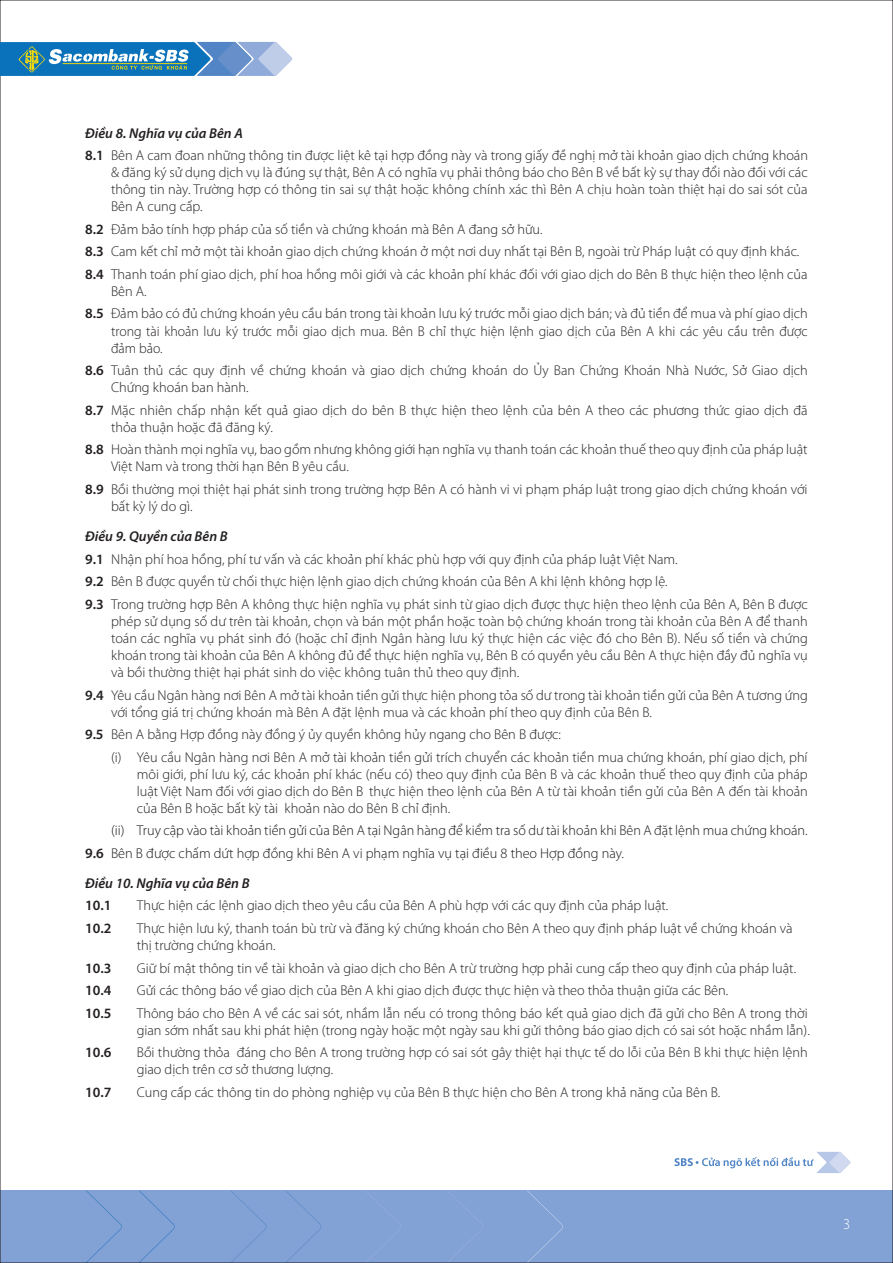
<style>
.page{position:relative;width:893px;height:1263px;background:#fff}
.page>*{position:absolute;margin:0;border:0;box-sizing:border-box;transform-origin:0 0}
.t1{font:300 15px "Myriad Pro";color:#fff}
.t2{font:300 14.25px/17.1px "Myriad Pro";color:#231f20}
.t3{font:300 14.25px/22.5px "Myriad Pro";color:#181818}
.t4{font:600 14.25px "Myriad Pro";color:#231f20}
.t5{font:italic 600 14.25px "Myriad Pro";color:#231f20}
.s1{font-weight:600;font-style:italic}
.s2{font-weight:600}
.s3{font-weight:600;color:#231f20}
</style>
<div class="page">
<div style="left:0;top:1191px;width:893px;height:72px;background:#82a1d4"></div>
<svg style="left:674px;top:1152px;width:177px;height:21px"></svg>
<svg style="left:86px;top:1191px;width:36px;height:70px"></svg>
<svg style="left:139px;top:1191px;width:36px;height:70px"></svg>
<svg style="left:231px;top:1191px;width:35px;height:70px"></svg>
<svg style="left:286px;top:1191px;width:35px;height:70px"></svg>
<svg style="left:366px;top:1191px;width:35px;height:70px"></svg>
<svg style="left:448px;top:1191px;width:35px;height:70px"></svg>
<svg style="left:527px;top:1191px;width:36px;height:70px"></svg>
<svg style="left:0;top:42px;width:292px;height:34px;background:#5295c2"></svg>
<p class="t2" style="left:85px;top:121px;width:724px;line-height:22.5px"><span class="s1">Điều 8. Nghĩa vụ của Bên A<br></span><span class="s2">8.1</span> Bên A cam đoan những thông tin được liệt kê tại hợp đồng này và trong giấy đề nghị mở tài khoản giao dịch chứng khoán</p>
<p class="t2" style="left:111px;top:164px;width:698px;text-align:justify">&amp; đăng ký sử dụng dịch vụ là đúng sự thật, Bên A có nghĩa vụ phải thông báo cho Bên B về bất kỳ sự thay đổi nào đối với các thông tin này. Trường hợp có thông tin sai sự thật hoặc không chính xác thì Bên A chịu hoàn toàn thiệt hại do sai sót của Bên A cung cấp.</p>
<p class="t2" style="left:85px;top:218px;width:724px;line-height:22.5px"><span class="s2">8.2</span> Đảm bảo tính hợp pháp của số tiền và chứng khoán mà Bên A đang sở hữu.<br><span class="s2">8.3</span> Cam kết chỉ mở một tài khoản giao dịch chứng khoán ở một nơi duy nhất tại Bên B, ngoài trừ Pháp luật có quy định khác.<br><span class="s2">8.4</span> Thanh toán phí giao dịch, phí hoa hồng môi giới và các khoản phí khác đối với giao dịch do Bên B thực hiện theo lệnh của</p>
<p class="t2" style="left:85px;top:280px;width:724px;line-height:22.5px;text-indent:26px">Bên A.<br><span class="s2">8.5</span> Đảm bảo có đủ chứng khoán yêu cầu bán trong tài khoản lưu ký trước mỗi giao dịch bán; và đủ tiền để mua và phí giao dịch</p>
<p class="t2" style="left:111px;top:322px;width:698px">trong tài khoản lưu ký trước mỗi giao dịch mua. Bên B chỉ thực hiện lệnh giao dịch của Bên A khi các yêu cầu trên được đảm bảo.</p>
<p class="t2" style="left:111px;top:362px;width:698px;text-indent:-26px"><span class="s2">8.6</span> Tuân thủ các quy định về chứng khoán và giao dịch chứng khoán do Ủy Ban Chứng Khoán Nhà Nước, Sở Giao dịch<br>Chứng khoán ban hành.</p>
<p class="t2" style="left:111px;top:401px;width:698px;text-indent:-26px"><span class="s2">8.7</span> Mặc nhiên chấp nhận kết quả giao dịch do bên B thực hiện theo lệnh của bên A theo các phương thức giao dịch đã thỏa thuận hoặc đã đăng ký.</p>
<p class="t2" style="left:111px;top:441px;width:698px;text-indent:-26px"><span class="s2">8.8</span> Hoàn thành mọi nghĩa vụ, bao gồm nhưng không giới hạn nghĩa vụ thanh toán các khoản thuế theo quy định của pháp luật<br>Việt Nam và trong thời hạn Bên B yêu cầu.</p>
<p class="t2" style="left:111px;top:480px;width:698px;text-indent:-26px"><span class="s2">8.9</span> Bồi thường mọi thiệt hại phát sinh trong trường hợp Bên A có hành vi vi phạm pháp luật trong giao dịch chứng khoán với bất kỳ lý do gì.</p>
<p class="t2" style="left:85px;top:525px;width:724px;line-height:22.5px"><span class="s1">Điều 9. Quyền của Bên B<br></span><span class="s2">9.1</span> Nhận phí hoa hồng, phí tư vấn và các khoản phí khác phù hợp với quy định của pháp luật Việt Nam.<br><span class="s2">9.2</span> Bên B được quyền từ chối thực hiện lệnh giao dịch chứng khoán của Bên A khi lệnh không hợp lệ.<br><span class="s2">9.3</span> Trong trường hợp Bên A không thực hiện nghĩa vụ phát sinh từ giao dịch được thực hiện theo lệnh của Bên A, Bên B được</p>
<p class="t2" style="left:111px;top:612px;width:698px;text-align:justify">phép sử dụng số dư trên tài khoản, chọn và bán một phần hoặc toàn bộ chứng khoán trong tài khoản của Bên A để thanh toán các nghĩa vụ phát sinh đó (hoặc chỉ định Ngân hàng lưu ký thực hiện các việc đó cho Bên B). Nếu số tiền và chứng khoán trong tài khoản của Bên A không đủ để thực hiện nghĩa vụ, Bên B có quyền yêu cầu Bên A thực hiện đầy đủ nghĩa vụ và bồi thường thiệt hại phát sinh do việc không tuân thủ theo quy định.</p>
<p class="t2" style="left:111px;top:686px;width:698px;text-indent:-26px"><span class="s2">9.4</span> Yêu cầu Ngân hàng nơi Bên A mở tài khoản tiền gửi thực hiện phong tỏa số dư trong tài khoản tiền gửi của Bên A tương ứng với tổng giá trị chứng khoán mà Bên A đặt lệnh mua và các khoản phí theo quy định của Bên B.</p>
<p class="t2" style="left:111px;top:723px;width:698px;line-height:22.5px;text-indent:-26px"><span class="s2">9.5</span> Bên A bằng Hợp đồng này đồng ý ủy quyền không hủy ngang cho Bên B được:<br>(i) Yêu cầu Ngân hàng nơi Bên A mở tài khoản tiền gửi trích chuyển các khoản tiền mua chứng khoán, phí giao dịch, phí</p>
<p class="t2" style="left:137px;top:765px;width:672px;text-align:justify">môi giới, phí lưu ký, các khoản phí khác (nếu có) theo quy định của Bên B và các khoản thuế theo quy định của pháp luật Việt Nam đối với giao dịch do Bên B thực hiện theo lệnh của Bên A từ tài khoản tiền gửi của Bên A đến tài khoản của Bên B hoặc bất kỳ tài khoản nào do Bên B chỉ định.</p>
<p class="t3" style="left:85px;top:819px;width:724px;text-indent:26px">(ii) Truy cập vào tài khoản tiền gửi của Bên A tại Ngân hàng để kiểm tra số dư tài khoản khi Bên A đặt lệnh mua chứng khoán.<br><span class="s3">9.6</span> Bên B được chấm dứt hợp đồng khi Bên A vi phạm nghĩa vụ tại điều 8 theo Hợp đồng này.</p>
<p class="t5" style="left:85px;top:874px;width:166px">Điều 10. Nghĩa vụ của Bên B</p>
<p class="t4" style="left:85px;top:896px;width:28px">10.1</p>
<p class="t2" style="left:137px;top:897px;width:533px">Thực hiện các lệnh giao dịch theo yêu cầu của Bên A phù hợp với các quy định của pháp luật.</p>
<p class="t4" style="left:85px;top:919px;width:28px">10.2</p>
<p class="t2" style="left:137px;top:919px;width:657px">Thực hiện lưu ký, thanh toán bù trừ và đăng ký chứng khoán cho Bên A theo quy định pháp luật về chứng khoán và thị trường chứng khoán.</p>
<p class="t4" style="left:85px;top:959px;width:28px">10.3</p>
<p class="t2" style="left:137px;top:959px;width:661px">Giữ bí mật thông tin về tài khoản và giao dịch cho Bên A trừ trường hợp phải cung cấp theo quy định của pháp luật.</p>
<p class="t4" style="left:85px;top:981px;width:28px">10.4</p>
<p class="t2" style="left:137px;top:981px;width:593px">Gửi các thông báo về giao dịch của Bên A khi giao dịch được thực hiện và theo thỏa thuận giữa các Bên.</p>
<p class="t4" style="left:85px;top:1004px;width:28px">10.5</p>
<p class="t2" style="left:137px;top:1004px;width:674px">Thông báo cho Bên A về các sai sót, nhầm lẫn nếu có trong thông báo kết quả giao dịch đã gửi cho Bên A trong thời gian sớm nhất sau khi phát hiện (trong ngày hoặc một ngày sau khi gửi thông báo giao dịch có sai sót hoặc nhầm lẫn).</p>
<p class="t4" style="left:85px;top:1043px;width:28px">10.6</p>
<p class="t2" style="left:137px;top:1044px;width:672px">Bồi thường thỏa đáng cho Bên A trong trường hợp có sai sót gây thiệt hại thực tế do lỗi của Bên B khi thực hiện lệnh giao dịch trên cơ sở thương lượng.</p>
<p class="t4" style="left:85px;top:1083px;width:28px">10.7</p>
<p class="t2" style="left:137px;top:1083px;width:585px">Cung cấp các thông tin do phòng nghiệp vụ của Bên B thực hiện cho Bên A trong khả năng của Bên B.</p>
<p class="t1" style="left:843px;top:1214px;width:9px">3</p>
</div>
